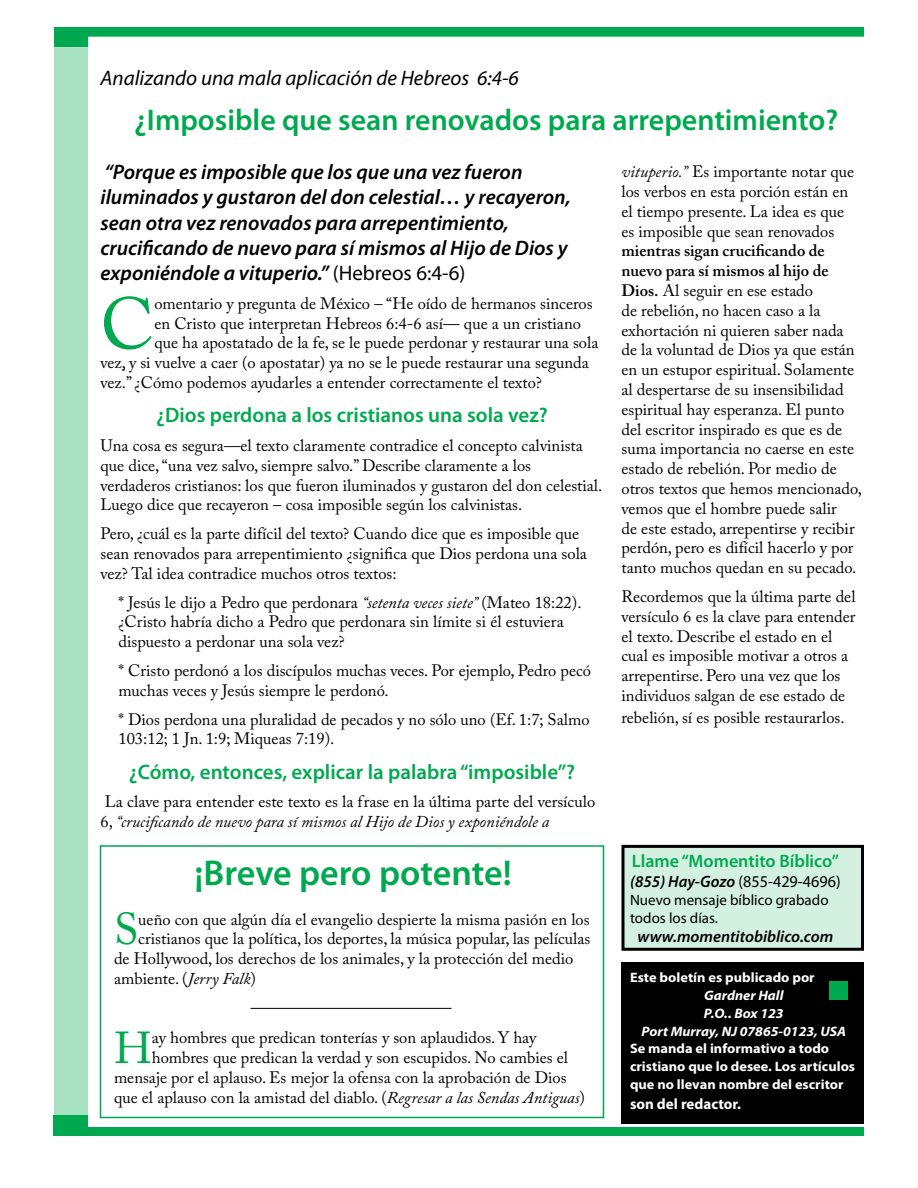
<style>
.page{position:relative;width:918px;height:1188px;background:#fff}
.page>*{position:absolute;margin:0;border:0;box-sizing:border-box;transform-origin:0 0}
.t1{font:72.15px "Adobe Caslon Pro";color:#00a94f}
.t2{font:44.4px "Adobe Caslon Pro";color:#00a94f}
.t3{font:600 36px "Myriad Pro";letter-spacing:-.005em;color:#00a94f}
.t4{font:600 30px "Myriad Pro";color:#00a94f}
.t5{font:italic 600 21px/25.2px "Myriad Pro";color:#000}
.t6{font:600 21px "Myriad Pro";color:#00a94f}
.t7{font:italic 21px "Myriad Pro";color:#000}
.t8{font:600 18px "Myriad Pro";color:#00a94f}
.t9{font:16.5px/19.8px "Adobe Caslon Pro";color:#000}
.t10{font:16.5px "Myriad Pro";color:#000}
.t11{font:italic 600 16.5px "Myriad Pro";color:#000}
.t12{font:15px/18px "Myriad Pro";color:#000}
.t13{font:700 15px "Myriad Pro";color:#fff}
.t14{font:700 13.65px/17.9px "Myriad Pro";color:#fff;scale:1.05 1}
.t15{font:italic 700 13.65px/17.9px "Myriad Pro";color:#fff;text-align:center;scale:1.05 1}
.s1{font-weight:400;font-style:normal}
.s2{font-style:italic}
.s3{font-weight:600}
.s4{font-weight:600;font-style:italic}
</style>
<div class="page">
<div style="left:54px;top:48px;width:34px;height:1075px;background:#a6e1c1"></div>
<svg style="left:54px;top:27px;width:810px;height:20px"></svg>
<div style="left:621px;top:962px;width:243px;height:162px;background:#000"></div>
<div style="left:53px;top:1127px;width:811px;height:9px;background:#00a94f"></div>
<div style="left:54px;top:1115px;width:34px;height:12px;background:#00a94f"></div>
<div style="left:829px;top:981px;width:19px;height:18px;background:#00a94f"></div>
<div style="left:623px;top:846px;width:239px;height:103px;background:#d4f0e1"></div>
<div style="left:621px;top:845px;width:243px;height:106px;border:3px solid #000"></div>
<hr style="left:250px;top:1008px;width:202px;height:1px;background:#000">
<div style="left:100px;top:845px;width:504px;height:273px;border:2px solid #00a94f"></div>
<p class="t7" style="left:100px;top:65px;width:420px">Analizando una mala aplicación de Hebreos 6:4-6</p>
<h3 class="t4" style="left:134px;top:101px;width:706px">¿Imposible que sean renovados para arrepentimiento?</h3>
<p class="t5" style="left:100px;top:159px;width:472px">“Porque es imposible que los que una vez fueron iluminados y gustaron del don celestial… y recayeron, sean otra vez renovados para arrepentimiento, crucificando de nuevo para sí mismos al Hijo de Dios y exponiéndole a vituperio.” <span class="s1">(Hebreos 6:4-6)</span></p>
<h1 class="t1" style="left:100px;top:281px;width:55px">C</h1>
<p class="t9" style="left:154px;top:293px;width:440px">omentario y pregunta de México – “He oído de hermanos sinceros</p>
<p class="t9" style="left:621px;top:162px;width:234px"><span class="s2">vituperio.”</span> Es importante notar que los verbos en esta porción están en el tiempo presente. La idea es que es imposible que sean renovados</p>
<p class="t9" style="left:621px;top:241px;width:242px"><span class="s3">mientras sigan crucificando de nuevo para sí mismos al hijo de Dios.</span> Al seguir en ese estado<br>de rebelión, no hacen caso a la exhortación ni quieren saber nada de la voluntad de Dios ya que están en un estupor espiritual. Solamente al despertarse de su insensibilidad espiritual hay esperanza. El punto del escritor inspirado es que es de suma importancia no caerse en este estado de rebelión. Por medio de otros textos que hemos mencionado, vemos que el hombre puede salir<br>de este estado, arrepentirse y recibir perdón, pero es difícil hacerlo y por tanto muchos quedan en su pecado.</p>
<p class="t9" style="left:621px;top:586px;width:236px">Recordemos que la última parte del versículo 6 es la clave para entender el texto. Describe el estado en el cual es imposible motivar a otros a arrepentirse. Pero una vez que los individuos salgan de ese estado de</p>
<p class="t9" style="left:621px;top:707px;width:225px">rebelión, sí es posible restaurarlos.</p>
<p class="t9" style="left:154px;top:313px;width:428px">en Cristo que interpretan Hebreos 6:4-6 así— que a un cristiano</p>
<p class="t9" style="left:154px;top:333px;width:446px">que ha apostatado de la fe, se le puede perdonar y restaurar una sola</p>
<p class="t9" style="left:100px;top:353px;width:490px">vez, y si vuelve a caer (o apostatar) ya no se le puede restaurar una segunda</p>
<p class="t9" style="left:100px;top:372px;width:443px">vez.” ¿Cómo podemos ayudarles a entender correctamente el texto?</p>
<p class="t6" style="left:156px;top:402px;width:393px">¿Dios perdona a los cristianos una sola vez?</p>
<p class="t9" style="left:100px;top:435px;width:503px">Una cosa es segura—el texto claramente contradice el concepto calvinista que dice,“una vez salvo, siempre salvo.” Describe claramente a los verdaderos cristianos: los que fueron iluminados y gustaron del don celestial.<br>Luego dice que recayeron – cosa imposible según los calvinistas.</p>
<p class="t9" style="left:100px;top:524px;width:488px">Pero, ¿cuál es la parte difícil del texto? Cuando dice que es imposible que sean renovados para arrepentimiento ¿significa que Dios perdona una sola vez? Tal idea contradice muchos otros textos:</p>
<p class="t9" style="left:118px;top:592px;width:465px">* Jesús le dijo a Pedro que perdonara <span class="s2">“setenta veces siete”</span> (Mateo 18:22). ¿Cristo habría dicho a Pedro que perdonara sin límite si él estuviera dispuesto a perdonar una sola vez?</p>
<p class="t9" style="left:118px;top:660px;width:474px">* Cristo perdonó a los discípulos muchas veces. Por ejemplo, Pedro pecó muchas veces y Jesús siempre le perdonó.</p>
<p class="t9" style="left:118px;top:709px;width:473px">* Dios perdona una pluralidad de pecados y no sólo uno (Ef. 1:7; Salmo<br>103:12; 1 Jn. 1:9; Miqueas 7:19).</p>
<p class="t6" style="left:129px;top:758px;width:448px">¿Cómo, entonces, explicar la palabra “imposible”?</p>
<p class="t9" style="left:100px;top:792px;width:496px">La clave para entender este texto es la frase en la última parte del versículo<br>6, <span class="s2">“crucificando de nuevo para sí mismos al Hijo de Dios y exponiéndole a</span></p>
<h3 class="t3" style="left:195px;top:850px;width:319px">¡Breve pero potente!</h3>
<h2 class="t2" style="left:114px;top:903px;width:26px">S</h2>
<p class="t9" style="left:138px;top:909px;width:453px">ueño con que algún día el evangelio despierte la misma pasión en los</p>
<p class="t9" style="left:138px;top:929px;width:454px">cristianos que la política, los deportes, la música popular, las películas</p>
<p class="t9" style="left:114px;top:949px;width:461px">de Hollywood, los derechos de los animales, y la protección del medio</p>
<p class="t9" style="left:114px;top:968px;width:144px">ambiente. (<span class="s2">Jerry Falk</span>)</p>
<h2 class="t2" style="left:114px;top:1022px;width:39px">H</h2>
<p class="t9" style="left:152px;top:1028px;width:386px">ay hombres que predican tonterías y son aplaudidos. Y hay</p>
<p class="t9" style="left:152px;top:1048px;width:418px">hombres que predican la verdad y son escupidos. No cambies el</p>
<p class="t9" style="left:114px;top:1067px;width:454px">mensaje por el aplauso. Es mejor la ofensa con la aprobación de Dios</p>
<p class="t9" style="left:114px;top:1087px;width:473px">que el aplauso con la amistad del diablo. (<span class="s2">Regresar a las Sendas Antiguas</span>)</p>
<p class="t8" style="left:632px;top:849px;width:209px">Llame “Momentito Bíblico”</p>
<p class="t10" style="left:630px;top:871px;width:212px"><span class="s4">(855) Hay-Gozo</span> (855-429-4696)</p>
<p class="t12" style="left:630px;top:890px;width:200px">Nuevo mensaje bíblico grabado todos los días.</p>
<p class="t11" style="left:638px;top:926px;width:197px">www.momentitobiblico.com</p>
<p class="t14" style="left:630px;top:968px;width:177px">Este boletín es publicado por</p>
<p class="t15" style="left:642px;top:986px;width:196px">Gardner Hall<br>P.O.. Box 123<br>Port Murray, NJ 07865-0123, USA</p>
<p class="t14" style="left:630px;top:1039px;width:216px">Se manda el informativo a todo cristiano que lo desee. Los artículos que no llevan nombre del escritor</p>
<p class="t13" style="left:630px;top:1094px;width:113px">son del redactor.</p>
</div>
